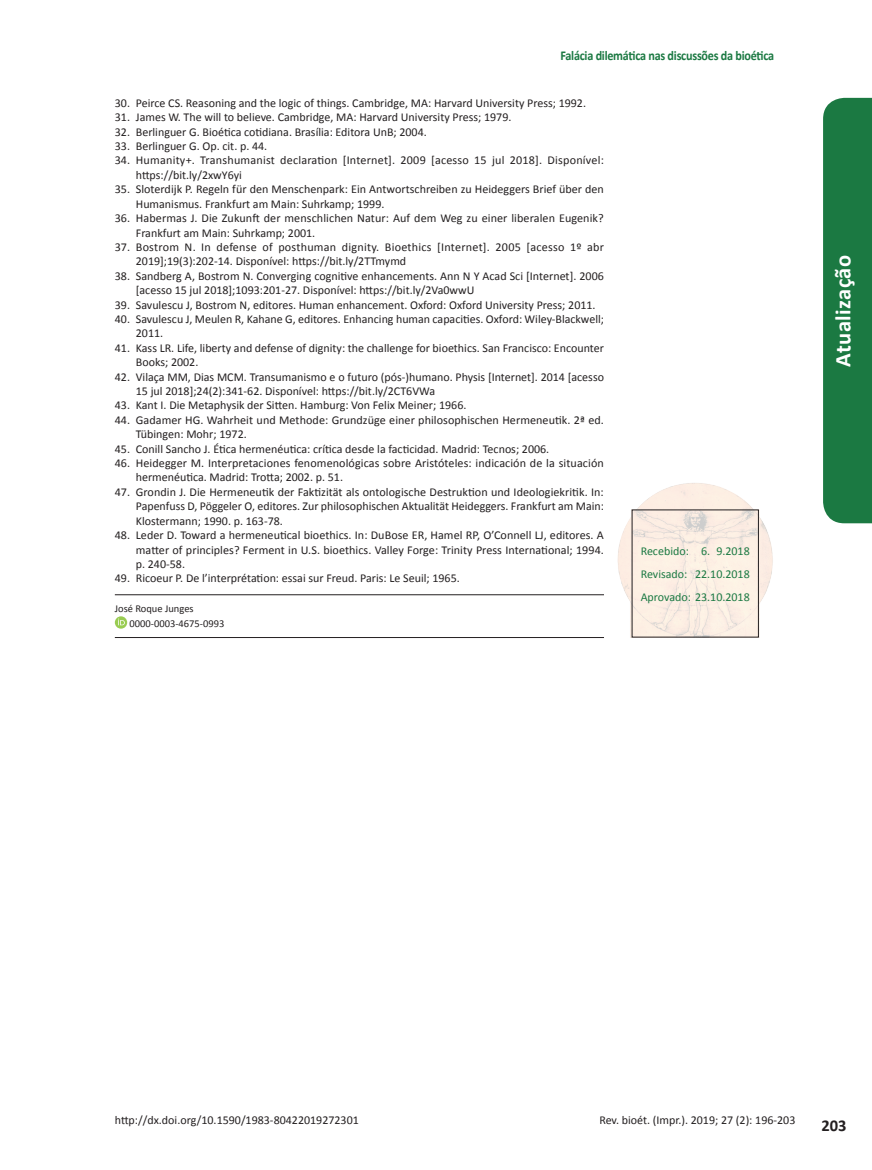
<style>
.page{position:relative;width:872px;height:1170px;background:#fff}
.page>*{position:absolute;margin:0;border:0;box-sizing:border-box;transform-origin:0 0}
.t1{font:700 22.5px "Calibri";letter-spacing:.02em;color:#fff}
.t2{font:700 16.5px "Calibri";color:#231f20}
.t3{font:700 13.5px "Calibri";letter-spacing:-.02em;color:#1b7942;scale:.9 1}
.Referencias{font:12px/14.4px "Calibri";color:#231f20}
.Referencias-2{font:12px/14.4px "Calibri";letter-spacing:.02em;color:#231f20}
.t4{font:12px "Calibri";color:#1b7942}
.ORCID__último{font:10.5px "Calibri";color:#231f20}
.Autor_ORCID__primeir{font:10.5px "Calibri";color:#231f20}
</style>
<div class="page">
<div style="left:823px;top:98px;width:49px;height:425px;background:#1b7942"></div>
<hr style="left:115px;top:594px;width:489px;height:1px;background:#231f20">
<hr style="left:115px;top:637px;width:489px;height:1px;background:#231f20">
<svg style="left:115px;top:616px;width:12px;height:12px"></svg>
<svg style="left:118px;top:618px;width:7px;height:7px"></svg>
<img style="left:617px;top:483px;width:156px;height:155px">
<p class="t3" style="left:560px;top:46px;width:239px">Falácia dilemática nas discussões da bioética</p>
<p class="Referencias" style="left:115px;top:96px;width:473px">30. Peirce CS. Reasoning and the logic of things. Cambridge, MA: Harvard University Press; 1992.</p>
<p class="Referencias" style="left:115px;top:110px;width:398px">31. James W. The will to believe. Cambridge, MA: Harvard University Press; 1979.</p>
<p class="Referencias" style="left:115px;top:124px;width:313px">32. Berlinguer G. Bioética cotidiana. Brasília: Editora UnB; 2004.</p>
<p class="Referencias" style="left:115px;top:139px;width:154px">33. Berlinguer G. Op. cit. p. 44.</p>
<p class="Referencias" style="left:136px;top:153px;width:469px;text-indent:-21px">34. Humanity+. Transhumanist declaration [Internet]. 2009 [acesso 15 jul 2018]. Disponível: https://bit.ly/2xwY6yi</p>
<p class="Referencias" style="left:136px;top:182px;width:469px;text-indent:-21px">35. Sloterdijk P. Regeln für den Menschenpark: Ein Antwortschreiben zu Heideggers Brief über den<br>Humanismus. Frankfurt am Main: Suhrkamp; 1999.</p>
<p class="Referencias" style="left:136px;top:211px;width:469px;text-indent:-21px">36. Habermas J. Die Zukunft der menschlichen Natur: Auf dem Weg zu einer liberalen Eugenik?<br>Frankfurt am Main: Suhrkamp; 2001.</p>
<p class="Referencias-2" style="left:136px;top:240px;width:469px;text-indent:-21px">37. Bostrom N. In defense of posthuman dignity. Bioethics [Internet]. 2005 [acesso 1º abr<br>2019];19(3):202-14. Disponível: https://bit.ly/2TTmymd</p>
<p class="Referencias" style="left:136px;top:268px;width:469px;text-indent:-21px">38. Sandberg A, Bostrom N. Converging cognitive enhancements. Ann N Y Acad Sci [Internet]. 2006 [acesso 15 jul 2018];1093:201-27. Disponível: https://bit.ly/2Va0wwU</p>
<p class="Referencias" style="left:115px;top:297px;width:482px">39. Savulescu J, Bostrom N, editores. Human enhancement. Oxford: Oxford University Press; 2011.</p>
<p class="Referencias" style="left:136px;top:312px;width:470px;text-indent:-21px">40. Savulescu J, Meulen R, Kahane G, editores. Enhancing human capacities. Oxford: Wiley-Blackwell;<br>2011.</p>
<p class="Referencias" style="left:136px;top:340px;width:469px;text-indent:-21px">41. Kass LR. Life, liberty and defense of dignity: the challenge for bioethics. San Francisco: Encounter<br>Books; 2002.</p>
<p class="Referencias" style="left:136px;top:369px;width:469px;text-indent:-21px">42. Vilaça MM, Dias MCM. Transumanismo e o futuro (pós-)humano. Physis [Internet]. 2014 [acesso<br>15 jul 2018];24(2):341-62. Disponível: https://bit.ly/2CT6VWa</p>
<p class="Referencias" style="left:115px;top:398px;width:353px">43. Kant I. Die Metaphysik der Sitten. Hamburg: Von Felix Meiner; 1966.</p>
<p class="Referencias" style="left:136px;top:412px;width:469px;text-indent:-21px">44. Gadamer HG. Wahrheit und Methode: Grundzüge einer philosophischen Hermeneutik. 2ª ed.<br>Tübingen: Mohr; 1972.</p>
<p class="Referencias" style="left:115px;top:441px;width:436px">45. Conill Sancho J. Ética hermenéutica: crítica desde la facticidad. Madrid: Tecnos; 2006.</p>
<p class="Referencias" style="left:136px;top:456px;width:469px;text-indent:-21px">46. Heidegger M. Interpretaciones fenomenológicas sobre Aristóteles: indicación de la situación hermenéutica. Madrid: Trotta; 2002. p. 51.</p>
<p class="Referencias" style="left:136px;top:484px;width:469px;text-align:justify;text-indent:-21px">47. Grondin J. Die Hermeneutik der Faktizität als ontologische Destruktion und Ideologiekritik. In:<br>Papenfuss D, Pöggeler O, editores. Zur philosophischen Aktualität Heideggers. Frankfurt am Main:<br>Klostermann; 1990. p. 163-78.</p>
<p class="Referencias" style="left:136px;top:528px;width:469px;text-align:justify;text-indent:-21px">48. Leder D. Toward a hermeneutical bioethics. In: DuBose ER, Hamel RP, O’Connell LJ, editores. A matter of principles? Ferment in U.S. bioethics. Valley Forge: Trinity Press International; 1994. p. 240-58.</p>
<p class="Referencias" style="left:115px;top:571px;width:346px">49. Ricoeur P. De l’interprétation: essai sur Freud. Paris: Le Seuil; 1965.</p>
<p class="Autor_ORCID__primeir" style="left:115px;top:601px;width:80px">José Roque Junges</p>
<p class="ORCID__último" style="left:130px;top:616px;width:96px">0000-0003-4675-0993</p>
<p class="t4" style="left:640px;top:543px;width:111px">Recebido: 6. 9.2018</p>
<p class="t4" style="left:640px;top:566px;width:111px">Revisado: 22.10.2018</p>
<p class="t4" style="left:640px;top:589px;width:111px">Aprovado: 23.10.2018</p>
<h1 class="t1" style="left:827px;top:366px;width:113px;rotate:-90deg">Atualização</h1>
<p class="Referencias" style="left:115px;top:1113px;width:245px">http://dx.doi.org/10.1590/1983-80422019272301</p>
<p class="Referencias" style="left:599px;top:1113px;width:197px">Rev. bioét. (Impr.). 2019; 27 (2): 196-203</p>
<h2 class="t2" style="left:821px;top:1113px;width:27px">203</h2>
</div>
